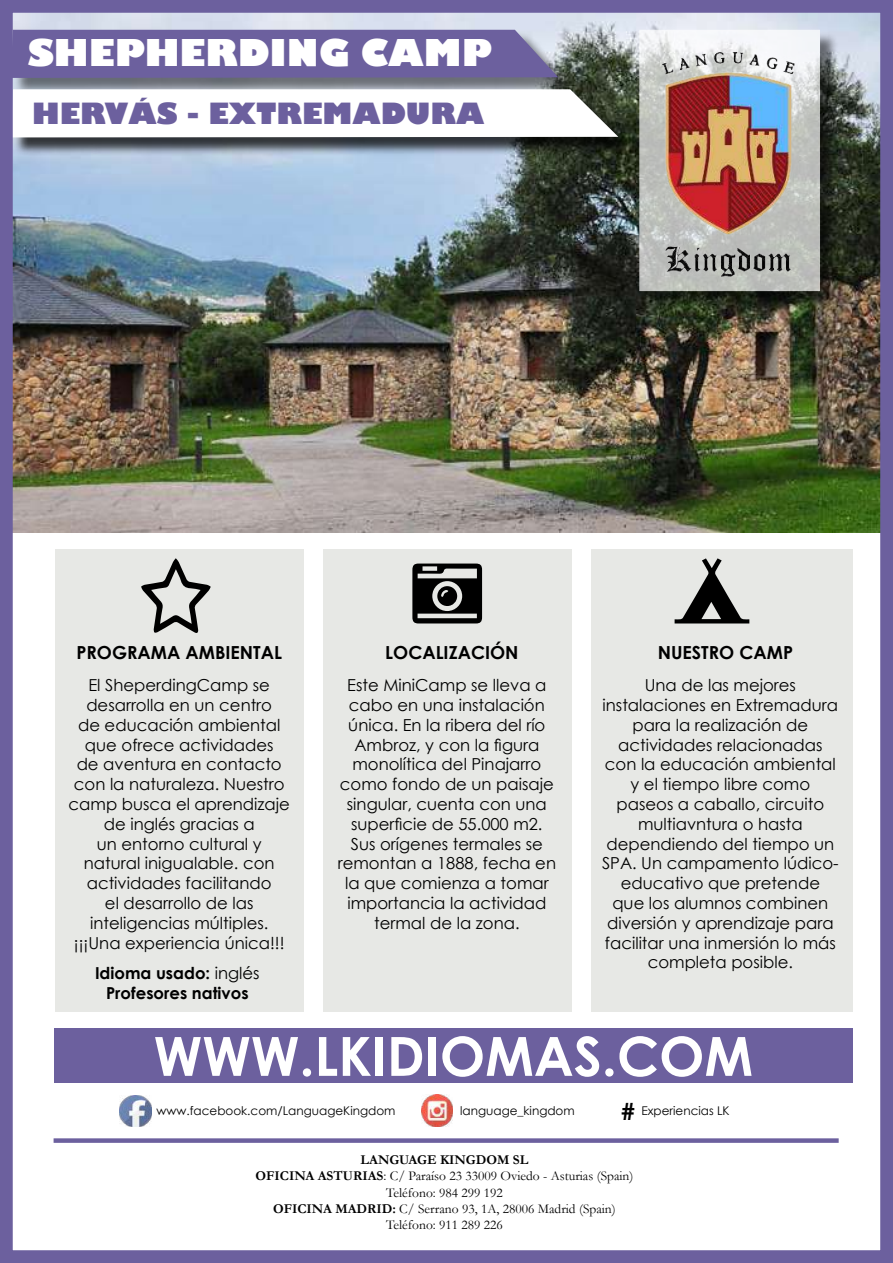
<style>
.page{position:relative;width:893px;height:1263px;background:#fff}
.page>*{position:absolute;margin:0;border:0;box-sizing:border-box;transform-origin:0 0}
.t1{font:700 54px "Century Gothic";color:#fff}
.t2{font:800 36px "Gill Sans";color:#fff}
.t3{font:800 28.5px "Gill Sans";color:#6c609e}
.t4{font:700 18px "Century Gothic";color:#000}
.t5{font:16.5px/19.8px "Century Gothic";color:#000;text-align:center}
.t6{font:700 16.5px/19.8px "Century Gothic";color:#000;text-align:center}
.t7{font:13.5px/16.2px "Garamond";color:#000;text-align:center}
.t8{font:12px "Century Gothic";color:#000}
.s1{font-weight:400}
.s2{font-weight:700;font-size:23.25px}
.s3{font-weight:700}
</style>
<div class="page">
<img style="left:0;top:0;width:893px;height:1263px">
<div style="left:54px;top:1028px;width:799px;height:55px;background:#6c609e"></div>
<img style="left:120px;top:1095px;width:31px;height:31px">
<img style="left:421px;top:1095px;width:32px;height:32px">
<div style="left:54px;top:1138px;width:785px;height:5px;background:#6c609e"></div>
<h2 class="t2" style="left:28px;top:30px;width:149px">SHEPHERD</h2>
<h2 class="t2" style="left:270px;top:30px;width:224px">ING CAMP</h2>
<h3 class="t3" style="left:32px;top:96px;width:454px">HERVÁS - EXTREMADURA</h3>
<p class="t4" style="left:76px;top:638px;width:160px">PROGRAMA ambiental</p>
<p class="t5" style="left:69px;top:675px;width:223px">El SheperdingCamp se desarrolla en un centro<br>de educación ambiental que ofrece actividades<br>de aventura en contacto con la naturaleza. Nuestro camp busca el aprendizaje de inglés gracias a<br>un entorno cultural y natural inigualable. con actividades facilitando<br>el desarrollo de las inteligencias múltiples. ¡¡¡Una experiencia única!!!</p>
<p class="t6" style="left:95px;top:963px;width:166px">Idioma usado: <span class="s1">inglés<br></span>Profesores nativos</p>
<p class="t4" style="left:385px;top:638px;width:135px">LOCALIZACIÓN</p>
<p class="t5" style="left:338px;top:675px;width:220px">Este MiniCamp se lleva a cabo en una instalación única. En la ribera del río<br>Ambroz, y con la figura monolítica del Pinajarro como fondo de un paisaje singular, cuenta con una superficie de 55.000 m2.<br>Sus orígenes termales se remontan a 1888, fecha en la que comienza a tomar importancia la actividad termal de la zona.</p>
<p class="t4" style="left:658px;top:638px;width:137px">NUESTRO CAMP</p>
<p class="t5" style="left:602px;top:675px;width:238px">Una de las mejores instalaciones en Extremadura para la realización de actividades relacionadas con la educación ambiental y el tiempo libre como paseos a caballo, circuito multiavntura o hasta dependiendo del tiempo un<br>SPA. Un campamento lúdico&shy;educativo que pretende<br>que los alumnos combinen diversión y aprendizaje para facilitar una inmersión lo más completa posible.</p>
<h1 class="t1" style="left:154px;top:1015px;width:601px">WWW.LKIDIOMAS.COM</h1>
<p class="t8" style="left:157px;top:1102px;width:240px">www.facebook.com/LanguageKingdom</p>
<p class="t8" style="left:460px;top:1102px;width:116px">language_kingdom</p>
<p class="t8" style="left:621px;top:1102px;width:110px"><span class="s2">#</span> Experiencias LK</p>
<p class="t7" style="left:255px;top:1151px;width:379px"><span class="s3">LANGUAGE KINGDOM SL<br>OFICINA ASTURIAS</span>: C/ Paraíso 23 33009 Oviedo - Asturias (Spain)<br>Teléfono: 984 299 192<br><span class="s3">OFICINA MADRID:</span> C/ Serrano 93, 1A, 28006 Madrid (Spain)<br>Teléfono: 911 289 226</p>
</div>
